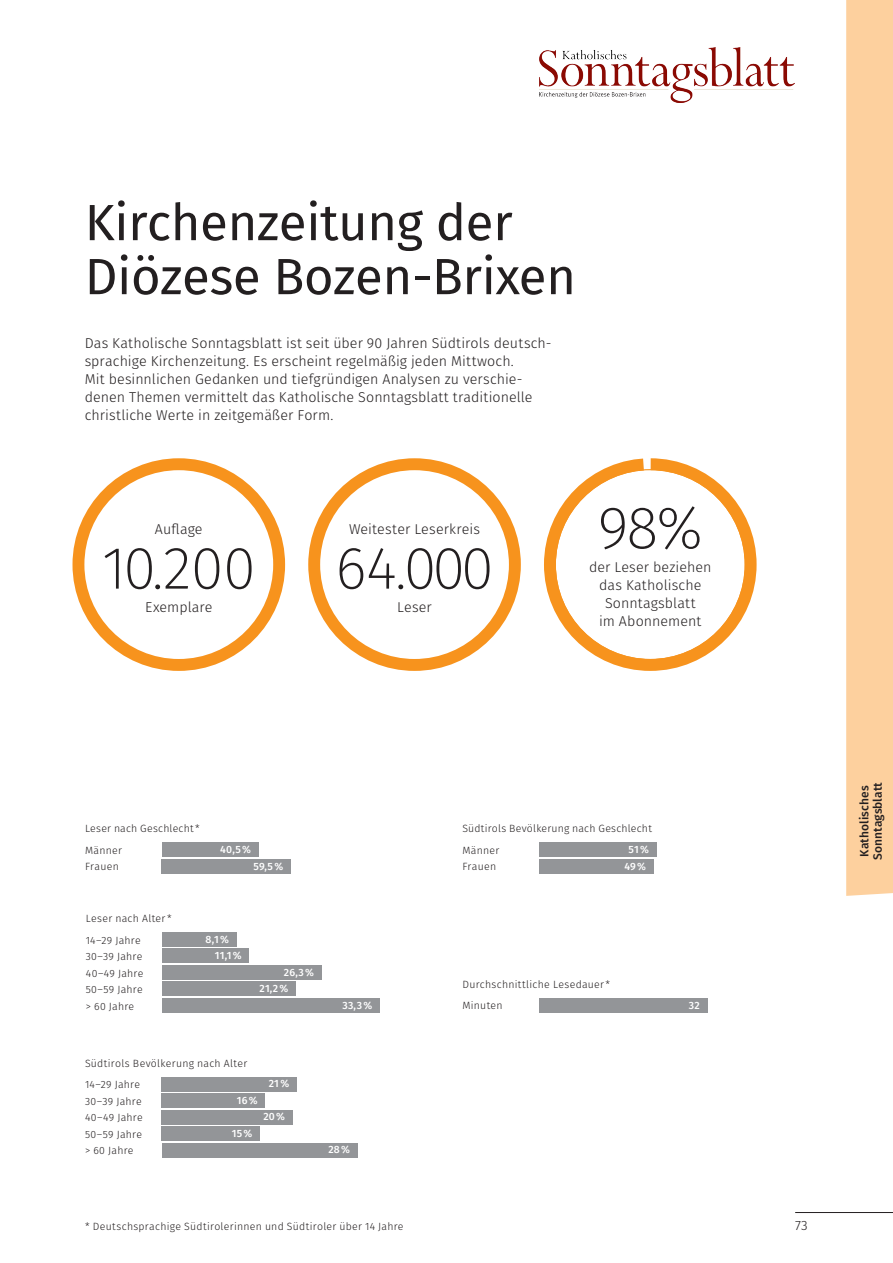
<style>
.page{position:relative;width:893px;height:1263px;background:#fff}
.page>*{position:absolute;margin:0;border:0;box-sizing:border-box;transform-origin:0 0}
.t1{font:200 60px "Fira Sans";letter-spacing:-.035em;color:#231f20}
.Head_34_Regular{font:51px/54px "Fira Sans";letter-spacing:-.01em;color:#231f20}
.Text_9_5{font:300 14.25px/18px "Fira Sans";letter-spacing:.005em;color:#231f20}
.t2{font:300 13.5px "Fira Sans";color:#231f20}
.t3{font:500 12px/13.5px "Fira Sans";color:#231f20}
.Text_7{font:300 10.5px "Fira Sans";letter-spacing:.025em;color:#231f20}
.t4{font:500 10.5px "Fira Sans";letter-spacing:.015em;color:#fff}
</style>
<div class="page">
<img style="left:540px;top:48px;width:254px;height:55px">
<svg style="left:308px;top:458px;width:213px;height:213px"></svg>
<svg style="left:72px;top:458px;width:213px;height:213px"></svg>
<svg style="left:544px;top:458px;width:213px;height:213px"></svg>
<div style="left:539px;top:998px;width:168px;height:14px;background:#939598"></div>
<div style="left:162px;top:932px;width:74px;height:14px;background:#939598"></div>
<div style="left:162px;top:949px;width:87px;height:14px;background:#939598"></div>
<div style="left:162px;top:965px;width:159px;height:14px;background:#939598"></div>
<div style="left:162px;top:982px;width:134px;height:14px;background:#939598"></div>
<div style="left:162px;top:998px;width:218px;height:14px;background:#939598"></div>
<div style="left:162px;top:1077px;width:135px;height:14px;background:#939598"></div>
<div style="left:162px;top:1093px;width:103px;height:15px;background:#939598"></div>
<div style="left:162px;top:1110px;width:131px;height:14px;background:#939598"></div>
<div style="left:162px;top:1126px;width:98px;height:15px;background:#939598"></div>
<div style="left:162px;top:1143px;width:195px;height:14px;background:#939598"></div>
<div style="left:162px;top:842px;width:97px;height:15px;background:#939598"></div>
<div style="left:162px;top:859px;width:129px;height:14px;background:#939598"></div>
<div style="left:539px;top:842px;width:117px;height:15px;background:#939598"></div>
<div style="left:539px;top:859px;width:114px;height:14px;background:#939598"></div>
<hr style="left:795px;top:1212px;width:98px;height:1px;background:#231f20">
<div style="left:846px;top:0;width:47px;height:896px;background:#fdd09e"></div>
<p class="Head_34_Regular" style="left:85px;top:194px;width:493px">Kirchenzeitung der<br>Diözese Bozen-Brixen</p>
<p class="Text_9_5" style="left:85px;top:334px;width:468px">Das Katholische Sonntagsblatt ist seit über 90 Jahren Südtirols deutsch&shy;sprachige Kirchenzeitung. Es erscheint regelmäßig jeden Mittwoch.<br>Mit besinnlichen Gedanken und tiefgründigen Analysen zu verschie&shy;denen Themen vermittelt das Katholische Sonntagsblatt traditionelle christliche Werte in zeitgemäßer Form.</p>
<p class="Text_9_5" style="left:155px;top:520px;width:49px">Auflage</p>
<p class="t1" style="left:102px;top:526px;width:155px">10.200</p>
<p class="Text_9_5" style="left:145px;top:598px;width:69px">Exemplare</p>
<p class="Text_9_5" style="left:349px;top:520px;width:133px">Weitester Leserkreis</p>
<p class="t1" style="left:335px;top:526px;width:160px">64.000</p>
<p class="Text_9_5" style="left:397px;top:598px;width:36px">Leser</p>
<p class="t1" style="left:598px;top:485px;width:107px">98%</p>
<p class="Text_9_5" style="left:589px;top:558px;width:124px;text-align:center">der Leser beziehen das Katholische<br>Sonntagsblatt</p>
<p class="Text_9_5" style="left:599px;top:612px;width:104px">im Abonnement</p>
<p class="Text_7" style="left:85px;top:821px;width:116px">Leser nach Geschlecht*</p>
<p class="Text_7" style="left:462px;top:821px;width:191px">Südtirols Bevölkerung nach Geschlecht</p>
<p class="Text_7" style="left:85px;top:843px;width:38px">Männer</p>
<p class="t4" style="left:220px;top:841px;width:32px">40,5%</p>
<p class="Text_7" style="left:85px;top:859px;width:35px">Frauen</p>
<p class="t4" style="left:254px;top:857px;width:31px">59,5%</p>
<p class="Text_7" style="left:462px;top:843px;width:38px">Männer</p>
<p class="t4" style="left:629px;top:841px;width:22px">51%</p>
<p class="Text_7" style="left:462px;top:859px;width:35px">Frauen</p>
<p class="t4" style="left:624px;top:857px;width:23px">49%</p>
<p class="Text_7" style="left:86px;top:911px;width:87px">Leser nach Alter *</p>
<p class="Text_7" style="left:86px;top:932px;width:57px">14–29 Jahre</p>
<p class="t4" style="left:206px;top:931px;width:25px">8,1%</p>
<p class="Text_7" style="left:86px;top:949px;width:58px">30–39 Jahre</p>
<p class="t4" style="left:215px;top:947px;width:28px">11,1%</p>
<p class="Text_7" style="left:86px;top:965px;width:59px">40–49 Jahre</p>
<p class="t4" style="left:284px;top:964px;width:32px">26,3%</p>
<p class="Text_7" style="left:86px;top:982px;width:59px">50–59 Jahre</p>
<p class="t4" style="left:259px;top:980px;width:31px">21,2%</p>
<p class="Text_7" style="left:86px;top:998px;width:50px">&gt; 60 Jahre</p>
<p class="t4" style="left:342px;top:997px;width:31px">33,3%</p>
<p class="Text_7" style="left:85px;top:1056px;width:164px">Südtirols Bevölkerung nach Alter</p>
<p class="Text_7" style="left:85px;top:1077px;width:57px">14–29 Jahre</p>
<p class="t4" style="left:269px;top:1075px;width:22px">21%</p>
<p class="Text_7" style="left:85px;top:1093px;width:58px">30–39 Jahre</p>
<p class="t4" style="left:237px;top:1092px;width:22px">16%</p>
<p class="Text_7" style="left:85px;top:1110px;width:59px">40–49 Jahre</p>
<p class="t4" style="left:263px;top:1108px;width:23px">20%</p>
<p class="Text_7" style="left:85px;top:1126px;width:59px">50–59 Jahre</p>
<p class="t4" style="left:232px;top:1125px;width:22px">15%</p>
<p class="Text_7" style="left:85px;top:1143px;width:50px">&gt; 60 Jahre</p>
<p class="t4" style="left:328px;top:1141px;width:23px">28%</p>
<p class="Text_7" style="left:462px;top:977px;width:149px">Durchschnittliche Lesedauer *</p>
<p class="Text_7" style="left:462px;top:998px;width:42px">Minuten</p>
<p class="t4" style="left:689px;top:997px;width:12px">32</p>
<p class="Text_7" style="left:85px;top:1219px;width:320px">* Deutschsprachige Südtirolerinnen und Südtiroler über 14 Jahre</p>
<p class="t2" style="left:795px;top:1216px;width:14px">73</p>
<p class="t3" style="left:857px;top:859px;width:79px;rotate:-90deg">Katholisches<br>Sonntagsblatt</p>
</div>
